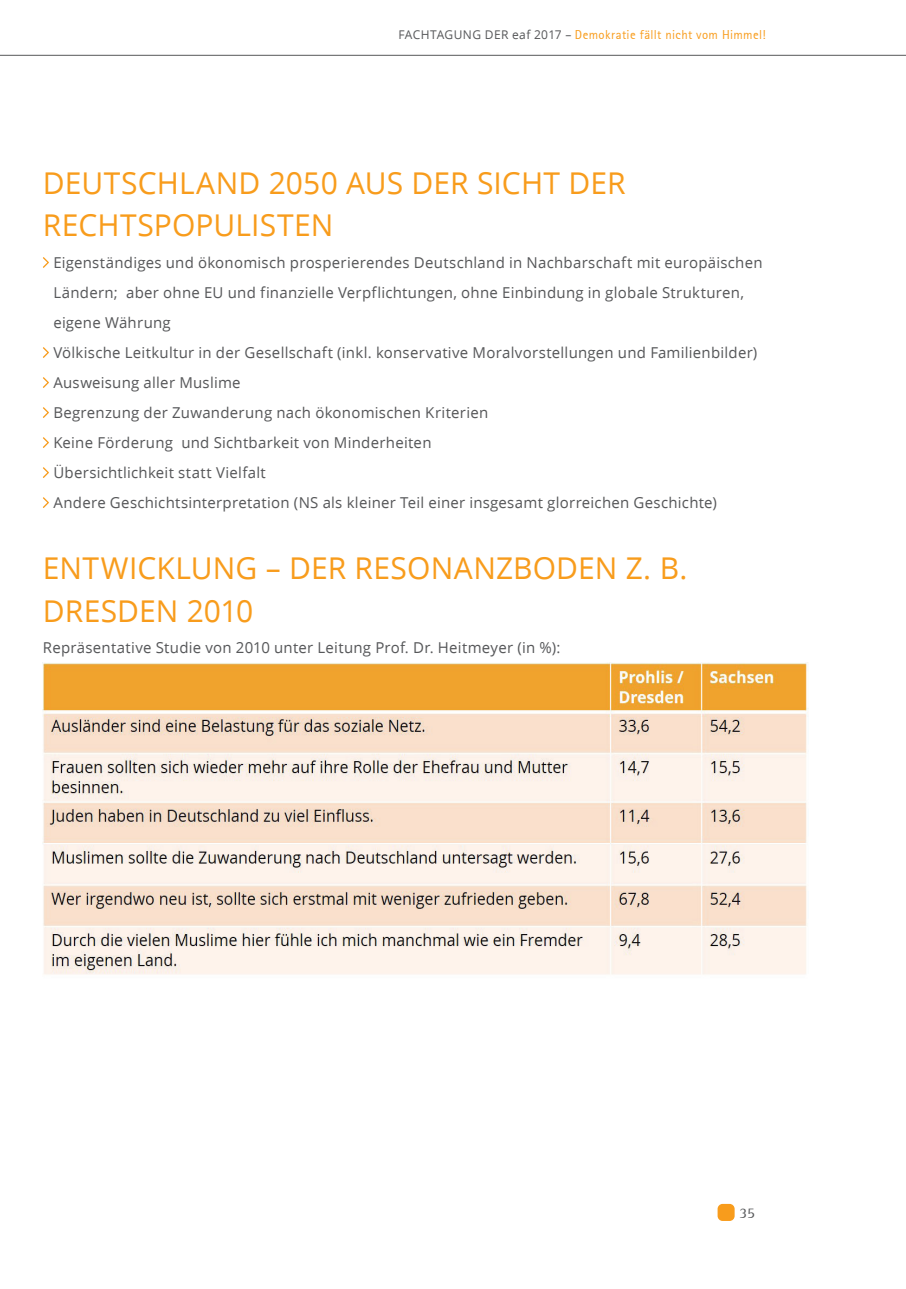
<style>
.page{position:relative;width:906px;height:1289px;background:#fff}
.page>*{position:absolute;margin:0;border:0;box-sizing:border-box;transform-origin:0 0}
.t1{font:30px/42.5px "Open Sans";letter-spacing:.005em;color:#f89c1c}
.t2{font:15px/30px "Open Sans";letter-spacing:.02em;color:#57585a}
.t3{font:15px "Rotis Serif";color:#57585a}
.t4{font:12.75px "Rotis Sans Serif";letter-spacing:.025em;color:#f89c1c}
.s1{font-family:"Open Sans";font-size:12px;color:#57585a}
</style>
<div class="page">
<svg style="left:43px;top:257px;width:6px;height:11px"></svg>
<svg style="left:43px;top:347px;width:6px;height:11px"></svg>
<svg style="left:43px;top:377px;width:6px;height:11px"></svg>
<svg style="left:43px;top:407px;width:6px;height:11px"></svg>
<svg style="left:43px;top:437px;width:6px;height:11px"></svg>
<svg style="left:43px;top:467px;width:6px;height:11px"></svg>
<svg style="left:43px;top:497px;width:6px;height:11px"></svg>
<img style="left:43px;top:662px;width:765px;height:313px">
<hr style="left:0;top:55px;width:906px;height:1px;background:#57585a">
<svg style="left:717px;top:1203px;width:17px;height:17px"></svg>
<p class="t4" style="left:398px;top:27px;width:369px"><span class="s1">Fachtagung der eaf 2017 –</span> Demokratie fällt nicht vom Himmel!</p>
<h1 class="t1" style="left:43px;top:163px;width:578px;text-indent:153px">and 2050 aus der Sicht der<br>Rechtspopulisten</h1>
<p class="t2" style="left:53px;top:248px;width:711px">Eigenständiges und ökonomisch prosperierendes Deutschland in Nachbarschaft mit europäischen Ländern; aber ohne EU und finanzielle Verpflichtungen, ohne Einbindung in globale Strukturen, eigene Währung<br>Völkische Leitkultur in der Gesellschaft (inkl. konservative Moralvorstellungen und Familienbilder)<br>Ausweisung aller M uslime<br>Begrenzung der Zuwanderung nach ökonomischen Kriterien<br>Keine Förderung und Sichtbarkeit von M inderheiten<br>Ü bersichtlichkeit statt Vielfalt<br>Andere Geschichtsinterpretation (NS als kleiner Teil einer insgesamt glorreichen Geschichte)</p>
<h1 class="t1" style="left:43px;top:163px;width:97px">Deutschl</h1>
<h1 class="t1" style="left:43px;top:548px;width:646px">Entwicklung – Der Resonanzboden z. B.<br>Dresden 2010</h1>
<p class="t2" style="left:43px;top:633px;width:519px">Repräsentative Studie von 2010 unter Leitung Prof. Dr. Heitmeyer (in %):</p>
<p class="t3" style="left:739px;top:1203px;width:17px">35</p>
</div>
